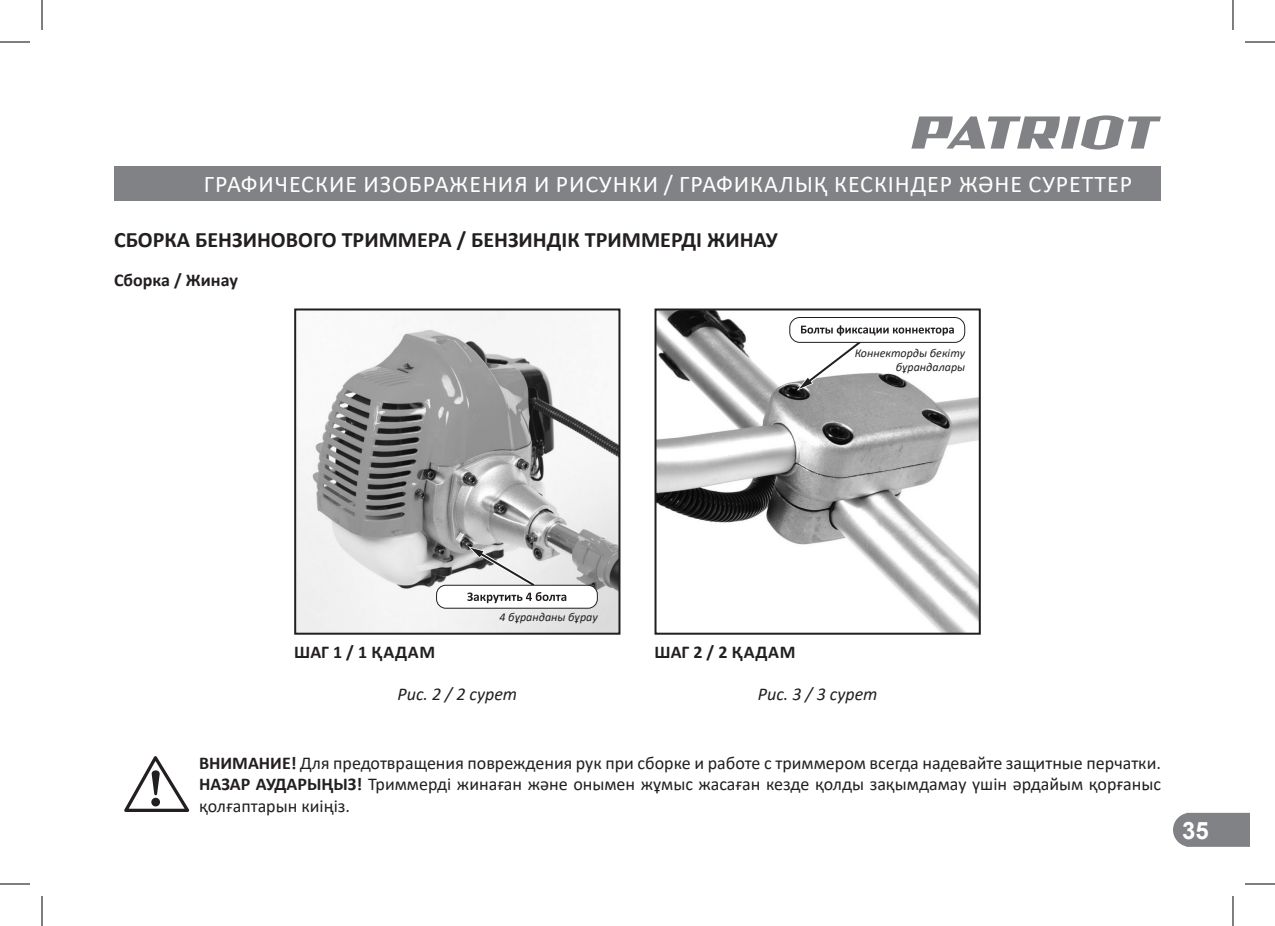
<style>
.page{position:relative;width:1275px;height:926px;background:#fff}
.page>*{position:absolute;margin:0;border:0;box-sizing:border-box;transform-origin:0 0}
.t1{font:24px "Calibri";letter-spacing:.04em;color:#fff}
.t2{font:700 24px "Arial";color:#fff}
.t3{font:700 22px "Calibri";color:#231f20}
.Текст_без_отступа{font:18px/21.6px "Calibri";color:#231f20}
.Текст{font:italic 18px "Calibri";color:#231f20}
.Текст_без_отступа-2{font:700 18px "Calibri";letter-spacing:.04em;color:#231f20}
.Текст_без_отступа-3{font:700 18px "Calibri";color:#231f20}
.Текст-2{font:italic 12px/14.4px "Calibri";color:#231f20;text-align:right}
.s1{font-weight:700}
</style>
<div class="page">
<svg style="left:1173px;top:813px;width:77px;height:34px;background:#86888b"></svg>
<svg style="left:911px;top:115px;width:250px;height:35px"></svg>
<div style="left:114px;top:166px;width:1047px;height:34px;background:#808285"></div>
<img style="left:297px;top:311px;width:320px;height:321px">
<div style="left:294px;top:308px;width:326px;height:327px;border:2px solid #231f20"></div>
<img style="left:657px;top:311px;width:320px;height:321px">
<div style="left:654px;top:308px;width:326px;height:327px;border:2px solid #231f20"></div>
<svg style="left:124px;top:756px;width:66px;height:56px"></svg>
<div style="left:436px;top:585px;width:161px;height:23px;background:#fff;border-radius:9px"></div>
<div style="left:436px;top:585px;width:162px;height:24px;border:1px solid #231f20;border-radius:9px"></div>
<svg style="left:467px;top:546px;width:99px;height:57px"></svg>
<div style="left:790px;top:317px;width:174px;height:25px;background:#fff;border-radius:10px"></div>
<div style="left:789px;top:317px;width:176px;height:26px;border:1px solid #231f20;border-radius:10px"></div>
<svg style="left:796px;top:325px;width:158px;height:66px"></svg>
<hr style="left:0;top:42px;width:30px;height:1px;background:#000">
<hr style="left:1245px;top:42px;width:30px;height:1px;background:#000">
<hr style="left:0;top:884px;width:30px;height:1px;background:#000">
<hr style="left:1245px;top:884px;width:30px;height:1px;background:#000">
<hr style="left:42px;top:0;width:1px;height:30px;background:#000">
<hr style="left:42px;top:896px;width:1px;height:30px;background:#000">
<hr style="left:1232px;top:0;width:1px;height:30px;background:#000">
<hr style="left:1232px;top:896px;width:1px;height:30px;background:#000">
<p class="t1" style="left:204px;top:168px;width:929px">ГРАФИЧЕСКИЕ ИЗОБРАЖЕНИЯ И РИСУНКИ / ГРАФИКАЛЫҚ КЕСКІНДЕР ЖӘНЕ СУРЕТТЕР</p>
<p class="t3" style="left:114px;top:224px;width:665px">СБОРКА БЕНЗИНОВОГО ТРИММЕРА / БЕНЗИНДІК ТРИММЕРДІ ЖИНАУ</p>
<p class="Текст_без_отступа-3" style="left:114px;top:267px;width:125px">Сборка / Жинау</p>
<p class="Текст-2" style="left:854px;top:345px;width:112px">Коннекторды бекіту бұрандалары</p>
<p class="Текст-2" style="left:499px;top:609px;width:100px">4 бұранданы бұрау</p>
<p class="Текст_без_отступа-2" style="left:294px;top:639px;width:143px">ШАГ 1 / 1 ҚАДАМ</p>
<p class="Текст_без_отступа-2" style="left:654px;top:639px;width:143px">ШАГ 2 / 2 ҚАДАМ</p>
<p class="Текст" style="left:397px;top:681px;width:121px">Рис. 2 / 2 сурет</p>
<p class="Текст" style="left:758px;top:681px;width:121px">Рис. 3 / 3 сурет</p>
<p class="Текст_без_отступа" style="left:199px;top:751px;width:963px"><span class="s1">ВНИМАНИЕ!</span> Для предотвращения повреждения рук при сборке и работе с триммером всегда надевайте защитные перчатки.</p>
<p class="Текст_без_отступа" style="left:199px;top:773px;width:963px"><span class="s1">НАЗАР АУДАРЫҢЫЗ!</span> Триммерді жинаған және онымен жұмыс жасаған кезде қолды зақымдамау үшін әрдайым қорғаныс қолғаптарын киіңіз.</p>
<h1 class="t2" style="left:1182px;top:813px;width:28px">35</h1>
</div>
